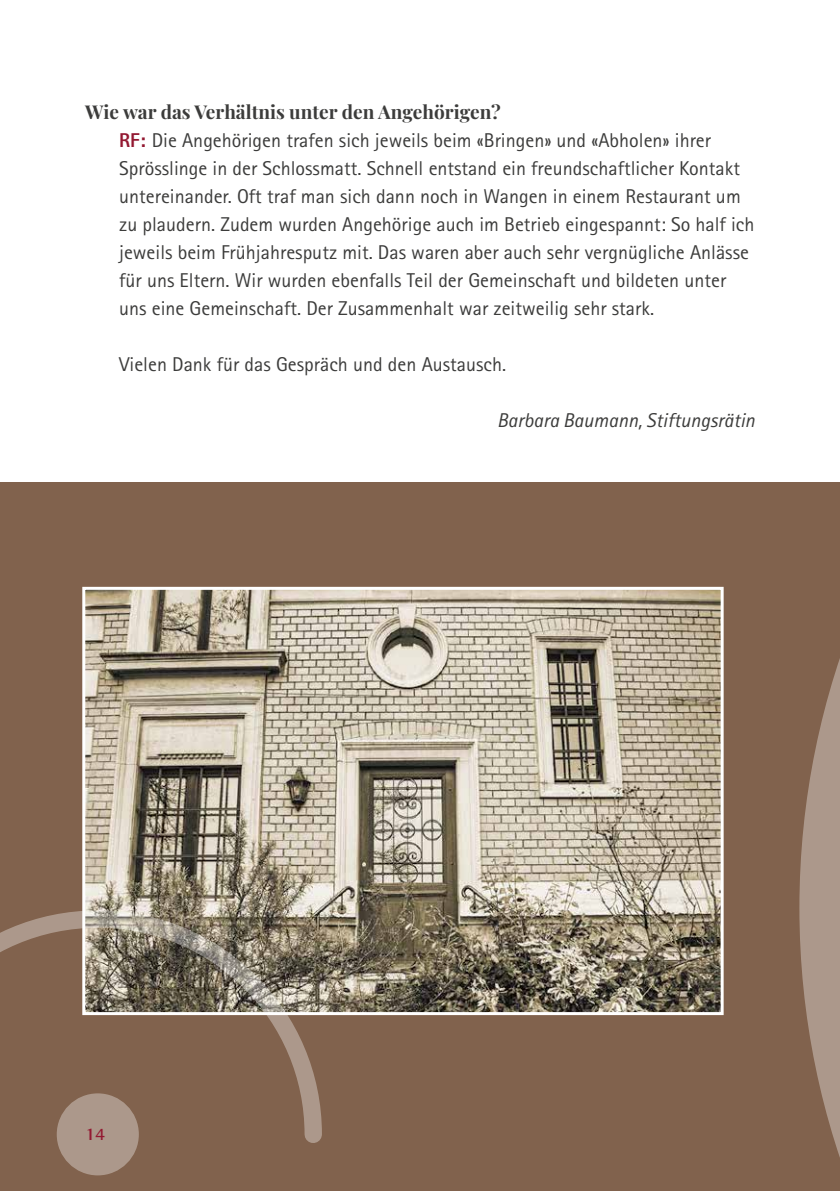
<style>
.page{position:relative;width:840px;height:1191px;background:#fff}
.page>*{position:absolute;margin:0;border:0;box-sizing:border-box;transform-origin:0 0}
.t1{font:20px/28px "Rotis Sans Serif Std";color:#3c3c3b}
.t2{font:italic 20px "Rotis Sans Serif Std";color:#3c3c3b}
.t3{font:19px "Playfair Display";color:#3c3c3b}
.t4{font:700 18px "Rotis Semi Serif Std";color:#931831}
.s1{font-weight:800;color:#931831}
</style>
<div class="page">
<div style="left:0;top:483px;width:839px;height:708px;background:#81624d"></div>
<hr style="left:839px;top:0;width:1px;height:1191px;background:#f3931f">
<img style="left:86px;top:591px;width:633px;height:420px">
<div style="left:82px;top:587px;width:641px;height:428px;border:3px solid #fff"></div>
<svg style="left:0;top:908px;width:324px;height:268px"></svg>
<div style="left:58px;top:1094px;width:79px;height:80px;background:#ac988b;border-radius:50%"></div>
<div style="left:57px;top:1093px;width:82px;height:82px;border:3px solid #fff;border-radius:50%"></div>
<svg style="left:797px;top:482px;width:42px;height:672px"></svg>
<p class="t3" style="left:85px;top:97px;width:417px">Wie war das Verhältnis unter den Angehörigen?</p>
<p class="t1" style="left:119px;top:126px;width:636px"><span class="s1">RF:</span> Die Angehörigen trafen sich jeweils beim «Bringen» und «Abholen» ihrer Sprösslinge in der Schlossmatt. Schnell entstand ein freundschaftlicher Kontakt untereinander. Oft traf man sich dann noch in Wangen in einem Restaurant um zu plaudern. Zudem wurden Angehörige auch im Betrieb eingespannt: So half ich jeweils beim Frühjahresputz mit. Das waren aber auch sehr vergnügliche Anlässe für uns Eltern. Wir wurden ebenfalls Teil der Gemeinschaft und bildeten unter uns eine Gemeinschaft. Der Zusammenhalt war zeitweilig sehr stark.</p>
<p class="t1" style="left:119px;top:350px;width:388px">Vielen Dank für das Gespräch und den Austausch.</p>
<p class="t2" style="left:497px;top:408px;width:259px">Barbara Baumann, Stiftungsrätin</p>
<p class="t4" style="left:85px;top:1123px;width:22px">14</p>
</div>
